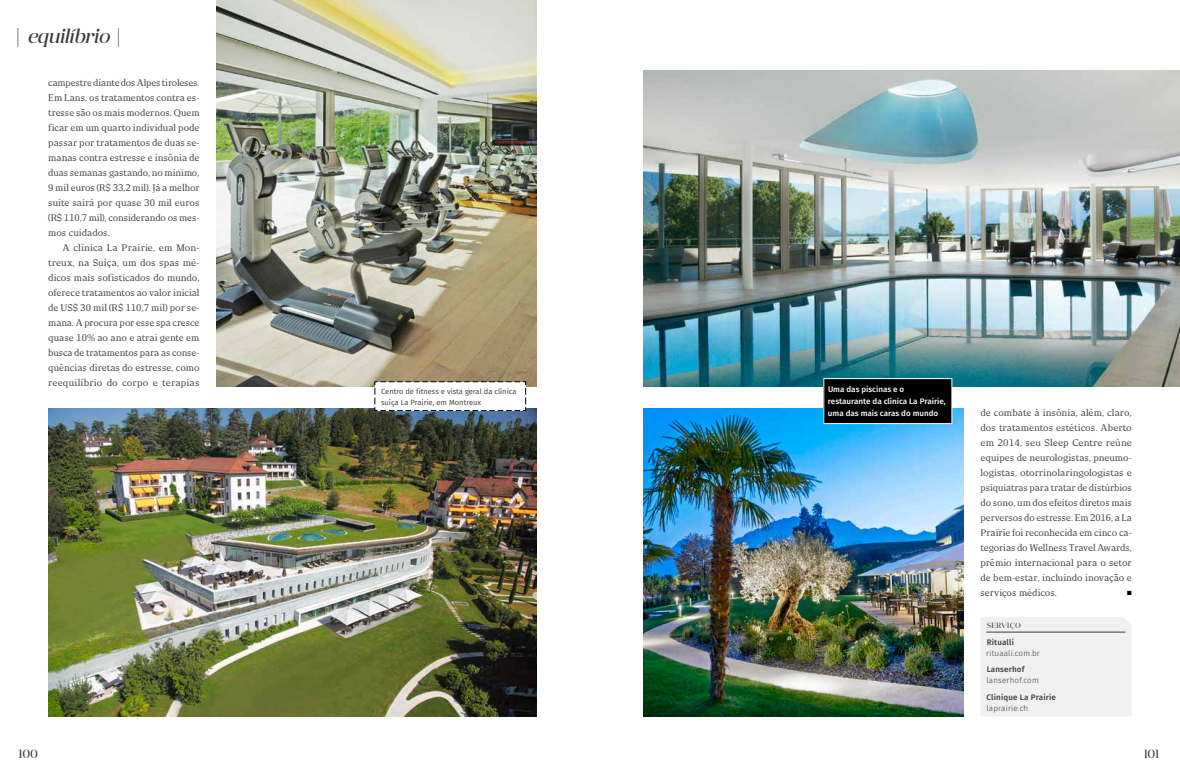
<style>
.page{position:relative;width:1180px;height:780px;background:#fff}
.page>*{position:absolute;margin:0;border:0;box-sizing:border-box;transform-origin:0 0}
.t1{font:italic 20px "Anglecia Pro Display";letter-spacing:-.025em;color:#3b3b3a}
.t2{font:12px "Anglecia Pro Display";letter-spacing:-.025em;color:#3b3b3a}
.t3{font:9px/15px "New June Serif";letter-spacing:.01em;color:#3b3b3a;text-align:justify}
.t4{font:500 8px/12px "Fira Sans";color:#fff}
.t5{font:300 8px "Fira Sans";letter-spacing:.02em;color:#3b3b3a}
.t6{font:500 8px "Fira Sans";letter-spacing:.02em;color:#3b3b3a}
.t7{font:7.5px/11px "Fira Sans";color:#3b3b3a}
.t8{font:7.5px "Anglecia Pro Display";letter-spacing:.05em;color:#3b3b3a}
.t9{font:6px "Zapf Dingbats ITC";color:#000}
.s1{font-style:normal}
</style>
<div class="page">
<img style="left:48px;top:408px;width:488px;height:308px">
<img style="left:643px;top:408px;width:320px;height:308px">
<img style="left:643px;top:71px;width:536px;height:315px">
<img style="left:216px;top:0;width:320px;height:386px">
<svg style="left:374px;top:381px;width:152px;height:30px"></svg>
<div style="left:823px;top:378px;width:128px;height:45px;background:#000"></div>
<div style="left:823px;top:378px;width:128px;height:46px;border:1px solid #fff"></div>
<div style="left:981px;top:617px;width:150px;height:99px;background:#f0f0f0"></div>
<hr style="left:986px;top:632px;width:139px;height:1px;background:#3b3b3a">
<h1 class="t1" style="left:16px;top:23px;width:106px"><span class="s1">|</span> equilíbrio <span class="s1">|</span></h1>
<p class="t3" style="left:48px;top:75px;width:153px">campestre diante dos Alpes tiroleses.<br>Em Lans, os tratamentos contra es&shy;tresse são os mais modernos. Quem ficar em um quarto individual pode passar por tratamentos de duas se&shy;manas contra estresse e insônia de duas semanas gastando, no mínimo, 9 mil euros (R$ 33,2 mil). Já a melhor suíte sairá por quase 30 mil euros (R$ 110,7 mil), considerando os mes&shy;mos cuidados.</p>
<p class="t3" style="left:48px;top:240px;width:153px;text-indent:14px">A clínica La Prairie, em Mon&shy;treux, na Suíça, um dos spas mé&shy;dicos mais sofisticados do mundo, oferece tratamentos ao valor inicial de US$ 30 mil (R$ 110,7 mil) por se&shy;mana. A procura por esse spa cresce quase 10% ao ano e atrai gente em busca de tratamentos para as conse&shy;quências diretas do estresse, como reequilíbrio do corpo e terapias</p>
<p class="t7" style="left:381px;top:385px;width:137px">Centro de fitness e vista geral da clínica suíça La Prairie, em Montreux</p>
<p class="t4" style="left:827px;top:383px;width:119px">Uma das piscinas e o restaurante da clínica La Prairie, uma das mais caras do mundo</p>
<p class="t3" style="left:980px;top:405px;width:153px">de combate à insônia, além, claro, dos tratamentos estéticos. Aberto em 2014, seu Sleep Centre reúne equipes de neurologistas, pneumo&shy;logistas, otorrinolaringologistas e psiquiatras para tratar de distúrbios do sono, um dos efeitos diretos mais perversos do estresse. Em 2016, a La Prairie foi reconhecida em cinco ca&shy;tegorias do Wellness Travel Awards, prêmio internacional para o setor de bem-estar, incluindo inovação e serviços médicos.</p>
<p class="t9" style="left:1126px;top:590px;width:6px">■</p>
<p class="t8" style="left:986px;top:620px;width:36px">SERVIÇO</p>
<p class="t6" style="left:986px;top:636px;width:29px">Ritualli</p>
<p class="t5" style="left:986px;top:647px;width:55px">rituaali.com.br</p>
<p class="t6" style="left:986px;top:664px;width:39px">Lanserhof</p>
<p class="t5" style="left:986px;top:674px;width:54px">lanserhof.com</p>
<p class="t6" style="left:986px;top:691px;width:71px">Clinique La Prairie</p>
<p class="t5" style="left:986px;top:702px;width:43px">laprairie.ch</p>
<h2 class="t2" style="left:19px;top:745px;width:21px">100</h2>
<h2 class="t2" style="left:1143px;top:745px;width:17px">101</h2>
</div>
